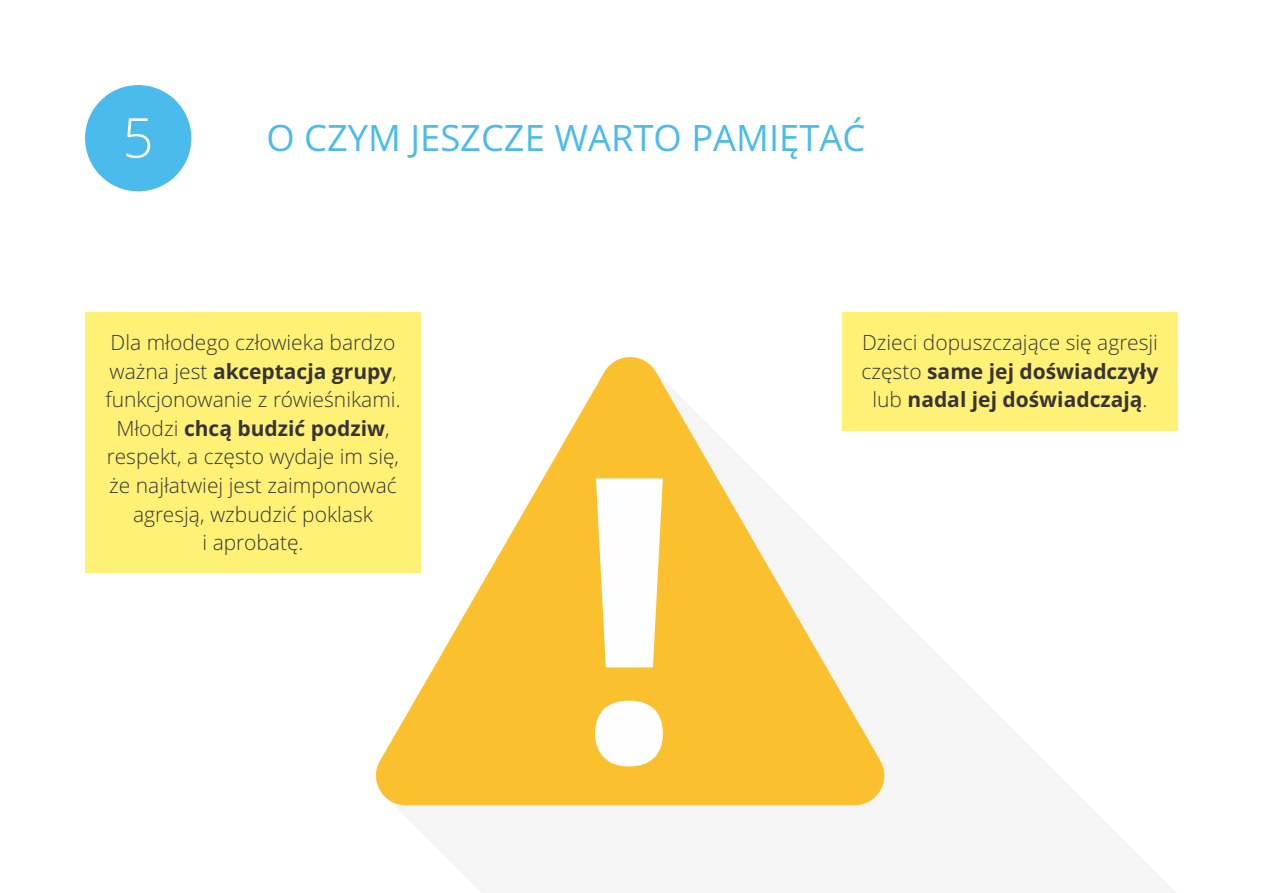
<style>
.page{position:relative;width:1263px;height:893px;background:#fff}
.page>*{position:absolute;margin:0;border:0;box-sizing:border-box;transform-origin:0 0}
.t1{font:700 396px "Open Sans";color:#fefefe}
.t2{font:300 54.75px "Open Sans";color:#fefefe}
.t3{font:36.3px "Open Sans";color:#4bbbeb}
.t4{font:300 21px/28.7px "Open Sans";color:#373435;text-align:center}
.s1{font-weight:700}
</style>
<div class="page">
<div style="left:85px;top:85px;width:106px;height:106px;background:#4bbbeb;border-radius:50%"></div>
<svg style="left:375px;top:357px;width:510px;height:448px;fill:#fbc02d"></svg>
<div style="left:85px;top:312px;width:336px;height:260px;background:#fff176"></div>
<div style="left:842px;top:312px;width:336px;height:119px;background:#fff176"></div>
<h2 class="t2" style="left:122px;top:116px;width:33px">5</h2>
<h3 class="t3" style="left:266px;top:123px;width:600px">O CZYM JESZCZE WARTO PAMIĘTAĆ</h3>
<p class="t4" style="left:105px;top:330px;width:297px">Dla młodego człowieka bardzo ważna jest <span class="s1">akceptacja grupy</span>, funkcjonowanie z rówieśnikami.<br>Młodzi <span class="s1">chcą budzić podziw</span>, respekt, a często wydaje im się, że najłatwiej jest zaimponować agresją, wzbudzić poklask<br>i aprobatę.</p>
<p class="t4" style="left:861px;top:330px;width:299px">Dzieci dopuszczające się agresji często <span class="s1">same jej doświadczyły </span>lub <span class="s1">nadal jej doświadczają</span>.</p>
<h1 class="t1" style="left:572px;top:458px;width:115px">!</h1>
</div>
